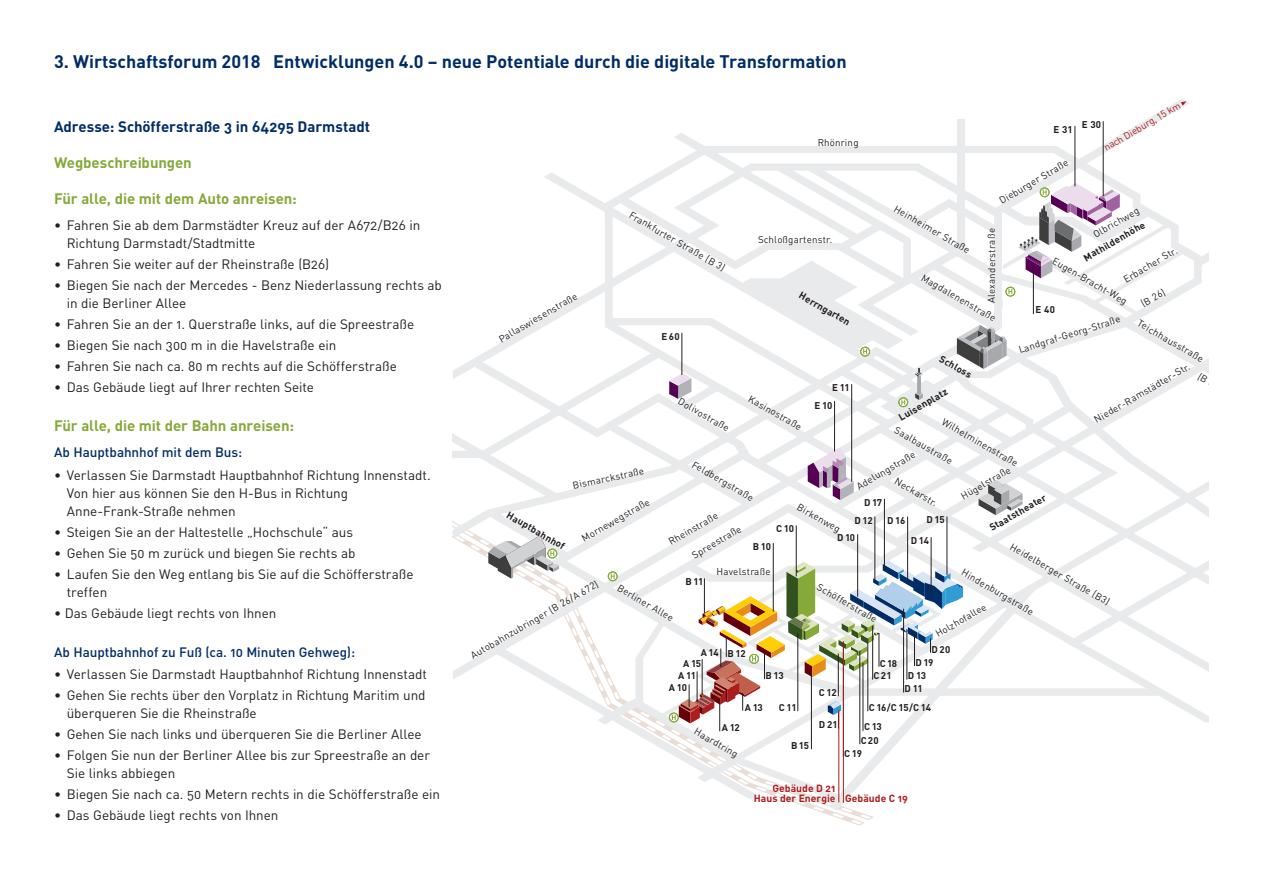
<style>
.page{position:relative;width:1263px;height:893px;background:#fff}
.page>*{position:absolute;margin:0;border:0;box-sizing:border-box;transform-origin:0 0}
.t1{font:700 18px "DINOT";color:#002d66}
._0_Fließtext{font:700 15px "DINOT";letter-spacing:-.01em;color:#87a93a}
._0_Fließtext-2{font:700 15px "DINOT";letter-spacing:-.005em;color:#002d66}
._0_Fließtext_Aufzähl{font:13.5px/18px "DINOT";letter-spacing:-.005em;color:#231f20}
._0_Fließtext_Aufzähl-2{font:500 13.5px "DINOT";letter-spacing:-.005em;color:#002d66}
._0_Fließtext-3{font:500 13.5px "DINOT";letter-spacing:-.005em;color:#002d66}
._0_Legende_Regular{font:700 10.35px "DINOT";color:#ac1d20}
.t2{font:9.75px "DINOT";letter-spacing:.03em;color:#231f20}
.t3{font:700 9.75px/13.5px "DINOT";letter-spacing:-.04em;color:#231f20}
.t4{font:9.75px "DINOT";color:#ac1d20}
.t5{font:9.75px "DINOT";letter-spacing:.01em;color:#231f20}
</style>
<div class="page">
<svg style="left:1074px;top:99px;width:115px;height:34px"></svg>
<div style="left:957px;top:119px;width:8px;height:133px;background:#e9eaeb"></div>
<svg style="left:1181px;top:101px;width:5px;height:5px"></svg>
<hr style="left:1103px;top:122px;width:1px;height:74px;background:#231f20">
<hr style="left:1075px;top:126px;width:1px;height:60px;background:#231f20">
<svg style="left:453px;top:133px;width:756px;height:689px"></svg>
<hr style="left:811px;top:671px;width:1px;height:78px;background:#231f20">
<hr style="left:838px;top:710px;width:1px;height:92px;background:#ac1d20">
<hr style="left:843px;top:642px;width:1px;height:160px;background:#ac1d20">
<p class="t1" style="left:54px;top:49px;width:794px">3. Wirtschaftsforum 2018 Entwicklungen 4.0 – neue Potentiale durch die digitale Transformation</p>
<p class="_0_Fließtext-2" style="left:54px;top:116px;width:317px">Adresse: Schöfferstraße 3 in 64295 Darmstadt</p>
<p class="_0_Fließtext" style="left:54px;top:152px;width:139px">Wegbeschreibungen</p>
<p class="_0_Fließtext" style="left:54px;top:188px;width:244px">Für alle, die mit dem Auto anreisen:</p>
<p class="_0_Fließtext_Aufzähl" style="left:67px;top:216px;width:355px;text-indent:-13px">• Fahren Sie ab dem Darmstädter Kreuz auf der A672/B26 in<br>Richtung Darmstadt/Stadtmitte</p>
<p class="_0_Fließtext_Aufzähl" style="left:54px;top:255px;width:277px">• Fahren Sie weiter auf der Rheinstraße (B26)</p>
<p class="_0_Fließtext_Aufzähl" style="left:67px;top:276px;width:377px;text-indent:-13px">• Biegen Sie nach der Mercedes - Benz Niederlassung rechts ab in die Berliner Allee</p>
<p class="_0_Fließtext_Aufzähl" style="left:54px;top:315px;width:362px">• Fahren Sie an der 1. Querstraße links, auf die Spreestraße</p>
<p class="_0_Fließtext_Aufzähl" style="left:54px;top:336px;width:284px">• Biegen Sie nach 300 m in die Havelstraße ein</p>
<p class="_0_Fließtext_Aufzähl" style="left:54px;top:357px;width:344px">• Fahren Sie nach ca. 80 m rechts auf die Schöfferstraße</p>
<p class="_0_Fließtext_Aufzähl" style="left:54px;top:378px;width:261px">• Das Gebäude liegt auf Ihrer rechten Seite</p>
<p class="_0_Fließtext" style="left:54px;top:415px;width:242px">Für alle, die mit der Bahn anreisen:</p>
<p class="_0_Fließtext-3" style="left:54px;top:443px;width:190px">Ab Hauptbahnhof mit dem Bus:</p>
<p class="_0_Fließtext_Aufzähl" style="left:67px;top:465px;width:365px;text-indent:-13px">• Verlassen Sie Darmstadt Hauptbahnhof Richtung Innenstadt.<br>Von hier aus können Sie den H-Bus in Richtung<br>Anne-Frank-Straße nehmen</p>
<p class="_0_Fließtext_Aufzähl" style="left:54px;top:522px;width:301px">• Steigen Sie an der Haltestelle „Hochschule“ aus</p>
<p class="_0_Fließtext_Aufzähl" style="left:54px;top:543px;width:303px">• Gehen Sie 50 m zurück und biegen Sie rechts ab</p>
<p class="_0_Fließtext_Aufzähl" style="left:67px;top:564px;width:348px;text-indent:-13px">• Laufen Sie den Weg entlang bis Sie auf die Schöfferstraße treffen</p>
<p class="_0_Fließtext_Aufzähl" style="left:54px;top:603px;width:224px">• Das Gebäude liegt rechts von Ihnen</p>
<p class="_0_Fließtext_Aufzähl-2" style="left:54px;top:643px;width:303px">Ab Hauptbahnhof zu Fuß (ca. 10 Minuten Gehweg):</p>
<p class="_0_Fließtext_Aufzähl" style="left:54px;top:664px;width:375px">• Verlassen Sie Darmstadt Hauptbahnhof Richtung Innenstadt</p>
<p class="_0_Fließtext_Aufzähl" style="left:67px;top:685px;width:360px;text-indent:-13px">• Gehen Sie rechts über den Vorplatz in Richtung Maritim und überqueren Sie die Rheinstraße</p>
<p class="_0_Fließtext_Aufzähl" style="left:54px;top:724px;width:369px">• Gehen Sie nach links und überqueren Sie die Berliner Allee</p>
<p class="_0_Fließtext_Aufzähl" style="left:67px;top:745px;width:365px;text-indent:-13px">• Folgen Sie nun der Berliner Allee bis zur Spreestraße an der<br>Sie links abbiegen</p>
<p class="_0_Fließtext_Aufzähl" style="left:54px;top:784px;width:388px">• Biegen Sie nach ca. 50 Metern rechts in die Schöfferstraße ein</p>
<p class="_0_Fließtext_Aufzähl" style="left:54px;top:805px;width:226px">• Das Gebäude liegt rechts von Ihnen</p>
<p class="t5" style="left:818px;top:136px;width:42px">Rhönring</p>
<p class="t3" style="left:1053px;top:122px;width:21px">E 31</p>
<p class="t4" style="left:1101px;top:142px;width:88px;rotate:-30deg">nach Dieburg, 15 km</p>
<p class="t3" style="left:1082px;top:117px;width:21px">E 30</p>
<p class="t2" style="left:997px;top:195px;width:79px;rotate:-30deg">Dieburger Straße</p>
<p class="t2" style="left:898px;top:202px;width:87px;rotate:30deg">Heinheimer Straße</p>
<p class="t2" style="left:1091px;top:229px;width:53px;rotate:-30deg">Olbrichweg</p>
<p class="t2" style="left:633px;top:208px;width:110px;rotate:30deg">Frankfurter Straße (B 3)</p>
<p class="t3" style="left:1081px;top:252px;width:71px;rotate:-30deg">Mathildenhöhe</p>
<p class="t2" style="left:985px;top:303px;width:77px;rotate:-90deg">Alexanderstraße</p>
<p class="t2" style="left:758px;top:233px;width:76px">Schloßgartenstr.</p>
<p class="t2" style="left:1121px;top:274px;width:62px;rotate:-30deg">Erbacher Str.</p>
<p class="t2" style="left:1057px;top:254px;width:86px;rotate:30deg">Eugen-Bracht-Weg</p>
<p class="t2" style="left:925px;top:271px;width:86px;rotate:30deg">Magdalenenstraße</p>
<p class="t2" style="left:1138px;top:299px;width:28px;rotate:-30deg">(B 26)</p>
<p class="t3" style="left:803px;top:288px;width:59px;rotate:30deg">Herrngarten</p>
<p class="t2" style="left:496px;top:334px;width:90px;rotate:-30deg">Pallaswiesenstraße</p>
<p class="t3" style="left:1035px;top:303px;width:21px">E 40</p>
<p class="t2" style="left:1017px;top:343px;width:107px;rotate:-17deg">Landgraf-Georg-Straße</p>
<p class="t2" style="left:1141px;top:316px;width:76px;rotate:30deg">Teichhausstraße</p>
<p class="t2" style="left:1091px;top:414px;width:110px;rotate:-30deg">Nieder-Ramstädter-Str.</p>
<p class="t3" style="left:661px;top:329px;width:20px">E 60</p>
<p class="t3" style="left:944px;top:351px;width:37px;rotate:30deg">Schloss</p>
<p class="t3" style="left:832px;top:380px;width:19px">E 11</p>
<p class="t3" style="left:896px;top:412px;width:56px;rotate:-30deg">Luisenplatz</p>
<p class="t2" style="left:682px;top:394px;width:59px;rotate:30deg">Dolivostraße</p>
<p class="t2" style="left:753px;top:392px;width:61px;rotate:30deg">Kasinostraße</p>
<p class="t2" style="left:696px;top:458px;width:71px;rotate:30deg">Feldbergstraße</p>
<p class="t3" style="left:814px;top:398px;width:19px">E 10</p>
<p class="t2" style="left:946px;top:415px;width:88px;rotate:30deg">Wilhelminenstraße</p>
<p class="t2" style="left:898px;top:423px;width:67px;rotate:30deg">Saalbaustraße</p>
<p class="t2" style="left:854px;top:481px;width:68px;rotate:-30deg">Adelungstraße</p>
<p class="t2" style="left:571px;top:479px;width:74px;rotate:-12deg">Bismarckstraße</p>
<p class="t2" style="left:899px;top:474px;width:49px;rotate:30deg">Neckarstr.</p>
<p class="t2" style="left:958px;top:491px;width:57px;rotate:-30deg">Hügelstraße</p>
<p class="t3" style="left:987px;top:522px;width:65px;rotate:-30deg">Staatstheater</p>
<p class="t2" style="left:579px;top:533px;width:78px;rotate:-30deg">Mornewegstraße</p>
<p class="t3" style="left:864px;top:495px;width:20px">D 17</p>
<p class="t3" style="left:511px;top:508px;width:67px;rotate:30deg">Hauptbahnhof</p>
<p class="t2" style="left:801px;top:500px;width:50px;rotate:30deg">Birkenweg</p>
<p class="t2" style="left:666px;top:537px;width:57px;rotate:-30deg">Rheinstraße</p>
<p class="t2" style="left:716px;top:565px;width:55px">Havelstraße</p>
<p class="t3" style="left:887px;top:513px;width:20px">D 16</p>
<p class="t3" style="left:911px;top:509px;width:36px;line-height:20.5px;text-indent:16px">D 15<br>D 14</p>
<p class="t3" style="left:854px;top:513px;width:20px">D 12</p>
<p class="t3" style="left:776px;top:522px;width:19px">C 10</p>
<p class="t2" style="left:689px;top:550px;width:57px;rotate:-30deg">Spreestraße</p>
<p class="t3" style="left:837px;top:530px;width:20px">D 10</p>
<p class="t3" style="left:753px;top:539px;width:20px">B 10</p>
<p class="t2" style="left:1014px;top:540px;width:115px;rotate:30deg">Heidelberger Straße (B3)</p>
<p class="t2" style="left:966px;top:565px;width:83px;rotate:30deg">Hindenburgstraße</p>
<p class="t3" style="left:685px;top:574px;width:19px">B 11</p>
<p class="t2" style="left:468px;top:650px;width:147px;rotate:-30deg">Autobahnzubringer (B 26/A 672)</p>
<p class="t2" style="left:821px;top:580px;width:69px;rotate:30deg">Schöfferstraße</p>
<p class="t2" style="left:621px;top:581px;width:65px;rotate:30deg">Berliner Allee</p>
<p class="t2" style="left:933px;top:629px;width:58px;rotate:-30deg">Holzhofallee</p>
<p class="t3" style="left:915px;top:642px;width:36px;text-indent:16px">D 20<br>D 19</p>
<p class="t3" style="left:701px;top:646px;width:19px">A 14</p>
<p class="t3" style="left:727px;top:646px;width:20px">B 12</p>
<p class="t3" style="left:874px;top:656px;width:25px;line-height:12.3px;text-indent:6px">C 18<br>C 21</p>
<p class="t3" style="left:683px;top:656px;width:19px">A 15</p>
<p class="t3" style="left:669px;top:681px;width:20px">A 10</p>
<p class="t3" style="left:765px;top:668px;width:20px">B 13</p>
<p class="t3" style="left:678px;top:668px;width:19px">A 11</p>
<p class="t3" style="left:908px;top:668px;width:20px">D 13</p>
<p class="t3" style="left:905px;top:681px;width:20px">D 11</p>
<p class="t3" style="left:819px;top:686px;width:19px">C 12</p>
<p class="t3" style="left:745px;top:700px;width:20px">A 13</p>
<p class="t3" style="left:722px;top:721px;width:20px">A 12</p>
<p class="t2" style="left:698px;top:724px;width:50px;rotate:30deg">Haardtring</p>
<p class="t3" style="left:779px;top:700px;width:19px">C 11</p>
<p class="t3" style="left:791px;top:738px;width:19px">B 15</p>
<p class="t3" style="left:819px;top:718px;width:20px">D 21</p>
<p class="t3" style="left:869px;top:701px;width:64px">C 16/C 15/C 14</p>
<p class="t3" style="left:861px;top:720px;width:23px;text-align:center">C 13<br>C 20</p>
<p class="t3" style="left:844px;top:746px;width:19px">C 19</p>
<p class="_0_Legende_Regular" style="left:772px;top:781px;width:65px">Gebäude D 21</p>
<p class="_0_Legende_Regular" style="left:754px;top:792px;width:83px">Haus der Energie</p>
<p class="_0_Legende_Regular" style="left:845px;top:792px;width:64px">Gebäude C 19</p>
</div>
